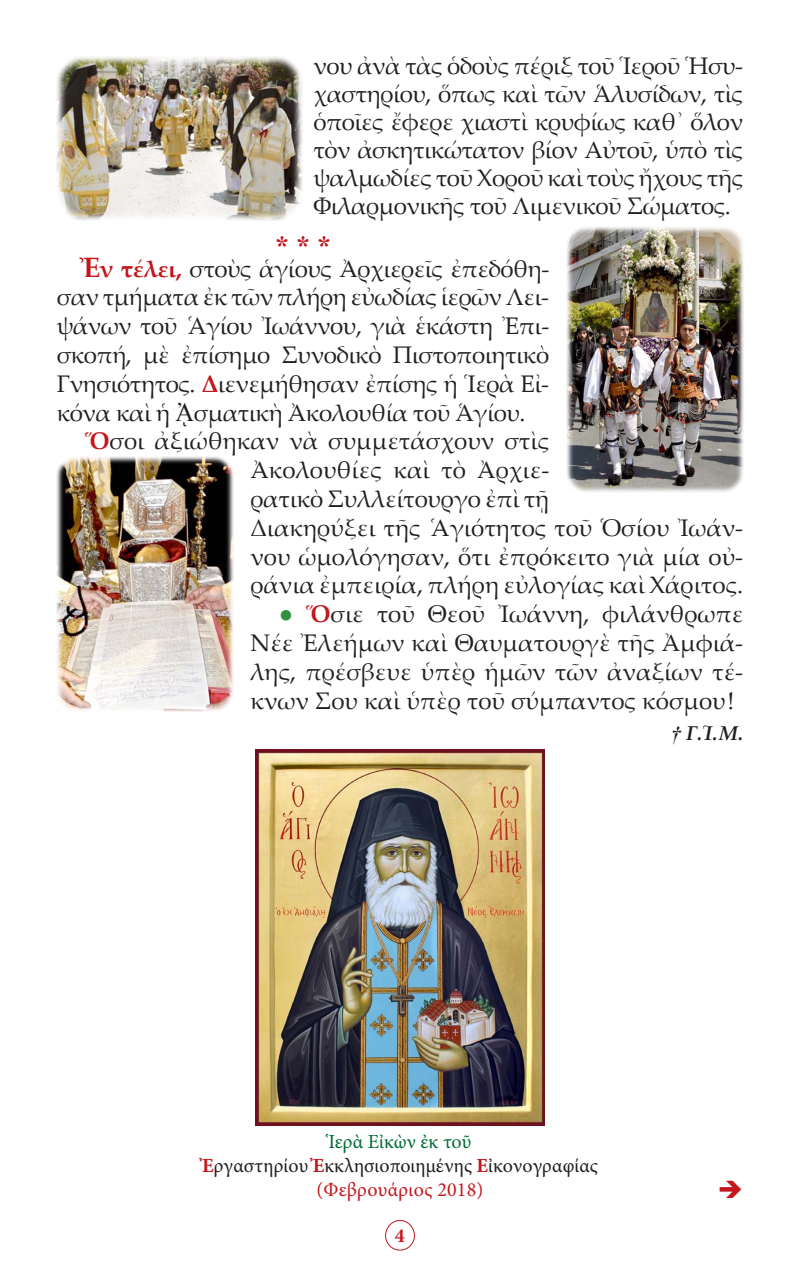
<style>
.page{position:relative;width:800px;height:1270px;background:#fff}
.page>*{position:absolute;margin:0;border:0;box-sizing:border-box;transform-origin:0 0}
.t1{font:28px "CTOS New Times Bold Test 1";color:#c4161c}
.t2{font:24px/28.8px "Palatino Linotype";letter-spacing:-.01em;color:#231f20;text-align:justify}
.t3{font:20px "Minion Pro";color:#231f20}
.t4{font:20px "Minion Pro";letter-spacing:.01em;color:#c4161c}
.t5{font:20px "Minion Pro";letter-spacing:-.005em;color:#006d35}
.t6{font:italic 700 20px "Palatino Linotype";color:#231f20}
.t7{font:700 20px "Minion Pro";color:#c4161c}
.s1{font-weight:700;font-size:28px;color:#c4161c}
.s2{font-weight:700;color:#c4161c}
.s3{font-family:"Times New Roman";font-size:26px}
.s4{font-family:"Times New Roman";color:#31923c}
.s5{font-family:"CTOS New Times Bold Italic Test 1";font-weight:400;font-style:normal}
</style>
<div class="page">
<div style="left:385px;top:1220px;width:30px;height:30px;border:1px solid #c4161c;border-radius:50%"></div>
<img style="left:57px;top:57px;width:245px;height:163px">
<img style="left:57px;top:456px;width:176px;height:255px">
<img style="left:566px;top:227px;width:177px;height:265px">
<img style="left:256px;top:749px;width:288px;height:377px">
<p class="t2" style="left:313px;top:51px;width:431px;line-height:28px">νου ἀνὰ τὰς ὁδοὺς πέριξ τοῦ Ἱεροῦ Ἡσυ&shy;χαστηρίου, ὅπως καὶ τῶν Ἁλυσίδων, τὶς ὁποῖες ἔφερε χιαστὶ κρυφίως καθ᾿ ὅλον τὸν ἀσκητικώτατον βίον Αὐτοῦ, ὑπὸ τὶς ψαλμωδίες τοῦ Χοροῦ καὶ τοὺς ἤχους τῆς Φιλαρμονικῆς τοῦ Λιμενικοῦ Σώματος.</p>
<p class="t1" style="left:275px;top:230px;width:57px">* * *</p>
<p class="t2" style="left:57px;top:253px;width:494px;text-align:right"><span class="s1">Ἐ</span><span class="s2">ν τέλει,</span> στοὺς ἁγίους Ἀρχιερεῖς ἐπεδόθη&shy;σαν τμήματα ἐκ τῶν πλήρη εὐωδίας ἱερῶν Λει-</p>
<p class="t2" style="left:57px;top:311px;width:494px">ψάνων τοῦ ῾Αγίου Ἰωάννου, γιὰ ἑκάστη Ἐπι&shy;σκοπή, μὲ ἐπίσημο Συνοδικὸ Πιστοποιητικὸ Γνησιότητος. <span class="s2">Δ</span>ιενεμήθησαν ἐπίσης ἡ Ἱερὰ Εἰ&shy;κόνα καὶ ἡ <span class="s3">ᾈ</span>σματικὴ Ἀκολουθία τοῦ Ἁγίου.</p>
<p class="t2" style="left:250px;top:426px;width:300px;text-indent:-165px"><span class="s2">Ὅ</span>σοι ἀξιώθηκαν νὰ συμμετάσχουν στὶς Ἀκολουθίες καὶ τὸ Ἀρχιε&shy;ρατικὸ Συλλείτουργο ἐπὶ τῇ</p>
<p class="t2" style="left:250px;top:512px;width:494px">Διακηρύξει τῆς ῾Αγιότητος τοῦ Ὁσίου Ἰωάν-</p>
<p class="t2" style="left:250px;top:541px;width:494px">νου ὡμολόγησαν, ὅτι ἐπρόκειτο γιὰ μία οὐ&shy;ράνια ἐμπειρία, πλήρη εὐλογίας καὶ Χάριτος.</p>
<p class="t2" style="left:250px;top:599px;width:494px;text-indent:28px"><span class="s4">●</span> <span class="s2">Ὅ</span>σιε τοῦ Θεοῦ Ἰωάννη, φιλάνθρωπε Νέε Ἐλεήμων καὶ Θαυματουργὲ τῆς Ἀμφιά&shy;λης, πρέσβευε ὑπὲρ ἡμῶν τῶν ἀναξίων τέ&shy;κνων Σου καὶ ὑπὲρ τοῦ σύμπαντος κόσμου!</p>
<p class="t6" style="left:671px;top:719px;width:74px"><span class="s5">†</span> Γ.Ἱ.Μ.</p>
<p class="t5" style="left:328px;top:1129px;width:144px">Ἱερὰ Εἰκὼν ἐκ τοῦ</p>
<p class="t3" style="left:202px;top:1153px;width:397px"><span class="s2">Ἐ</span>ργαστηρίου <span class="s2">Ἐ</span>κκλησιοποιημένης <span class="s2">Ε</span>ἰκονογραφίας</p>
<p class="t4" style="left:316px;top:1177px;width:169px">(Φεβρουάριος 2018)</p>
<p class="t7" style="left:395px;top:1221px;width:11px">4</p>
</div>
